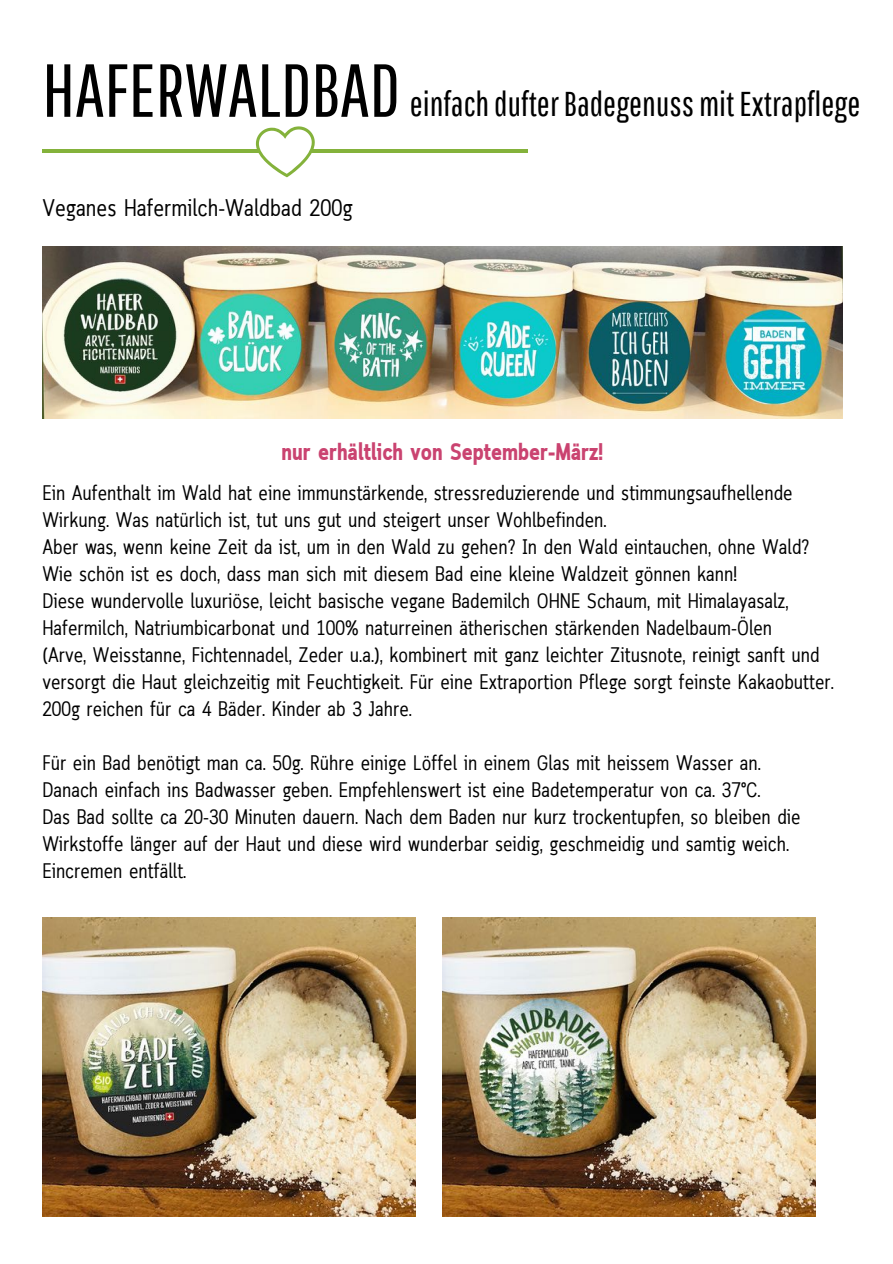
<style>
.page{position:relative;width:893px;height:1264px;background:#fff}
.page>*{position:absolute;margin:0;border:0;box-sizing:border-box;transform-origin:0 0}
.t1{font:75px "Pathway Gothic One";color:#000}
.t2{font:34.5px "Pathway Gothic One";color:#000}
.t3{font:700 24px "Cloud Cond";color:#ca4370}
.t4{font:24px "Cloud Cond";color:#000}
.t5{font:21px/27px "Cloud Cond";color:#000}
</style>
<div class="page">
<svg style="left:256px;top:126px;width:59px;height:51px"></svg>
<hr style="left:42px;top:149px;width:217px;height:3px;background:#84b23b">
<hr style="left:312px;top:149px;width:216px;height:3px;background:#84b23b">
<img style="left:42px;top:246px;width:800px;height:172px">
<img style="left:42px;top:917px;width:374px;height:299px">
<img style="left:442px;top:917px;width:373px;height:299px">
<p class="t1" style="left:42px;top:45px;width:359px">HAFERWALDBAD</p>
<p class="t2" style="left:410px;top:83px;width:452px">einfachdufterBadegenussmitExtrapflege</p>
<p class="t4" style="left:42px;top:198px;width:312px">Veganes Hafermilch-Waldbad 200g</p>
<p class="t3" style="left:281px;top:442px;width:323px">nur erhältlich von September-März!</p>
<p class="t5" style="left:42px;top:481px;width:751px">Ein Aufenthalt im Wald hat eine immunstärkende, stressreduzierende und stimmungsaufhellende<br>Wirkung. Was natürlich ist, tut uns gut und steigert unser Wohlbefinden.</p>
<p class="t5" style="left:42px;top:535px;width:768px">Aber was, wenn keine Zeit da ist, um in den Wald zu gehen? In den Wald eintauchen, ohne Wald?</p>
<p class="t5" style="left:42px;top:562px;width:696px">Wie schön ist es doch, dass man sich mit diesem Bad eine kleine Waldzeit gönnen kann!</p>
<p class="t5" style="left:42px;top:589px;width:747px">Diese wundervolle luxuriöse, leicht basische vegane Bademilch OHNE Schaum, mit Himalayasalz,<br>Hafermilch, Natriumbicarbonat und 100% naturreinen ätherischen stärkenden Nadelbaum-Ölen</p>
<p class="t5" style="left:42px;top:643px;width:793px">(Arve, Weisstanne, Fichtennadel, Zeder u.a.), kombinert mit ganz leichter Zitusnote, reinigt sanft und versorgt die Haut gleichzeitig mit Feuchtigkeit. Für eine Extraportion Pflege sorgt feinste Kakaobutter.</p>
<p class="t5" style="left:42px;top:697px;width:371px">200g reichen für ca 4 Bäder. Kinder ab 3 Jahre.</p>
<p class="t5" style="left:42px;top:751px;width:720px">Für ein Bad benötigt man ca. 50g. Rühre einige Löffel in einem Glas mit heissem Wasser an.</p>
<p class="t5" style="left:42px;top:778px;width:719px">Danach einfach ins Badwasser geben. Empfehlenswert ist eine Badetemperatur von ca. 37°C.</p>
<p class="t5" style="left:42px;top:805px;width:759px">Das Bad sollte ca 20-30 Minuten dauern. Nach dem Baden nur kurz trockentupfen, so bleiben die<br>Wirkstoffe länger auf der Haut und diese wird wunderbar seidig, geschmeidig und samtig weich.<br>Eincremen entfällt.</p>
</div>
